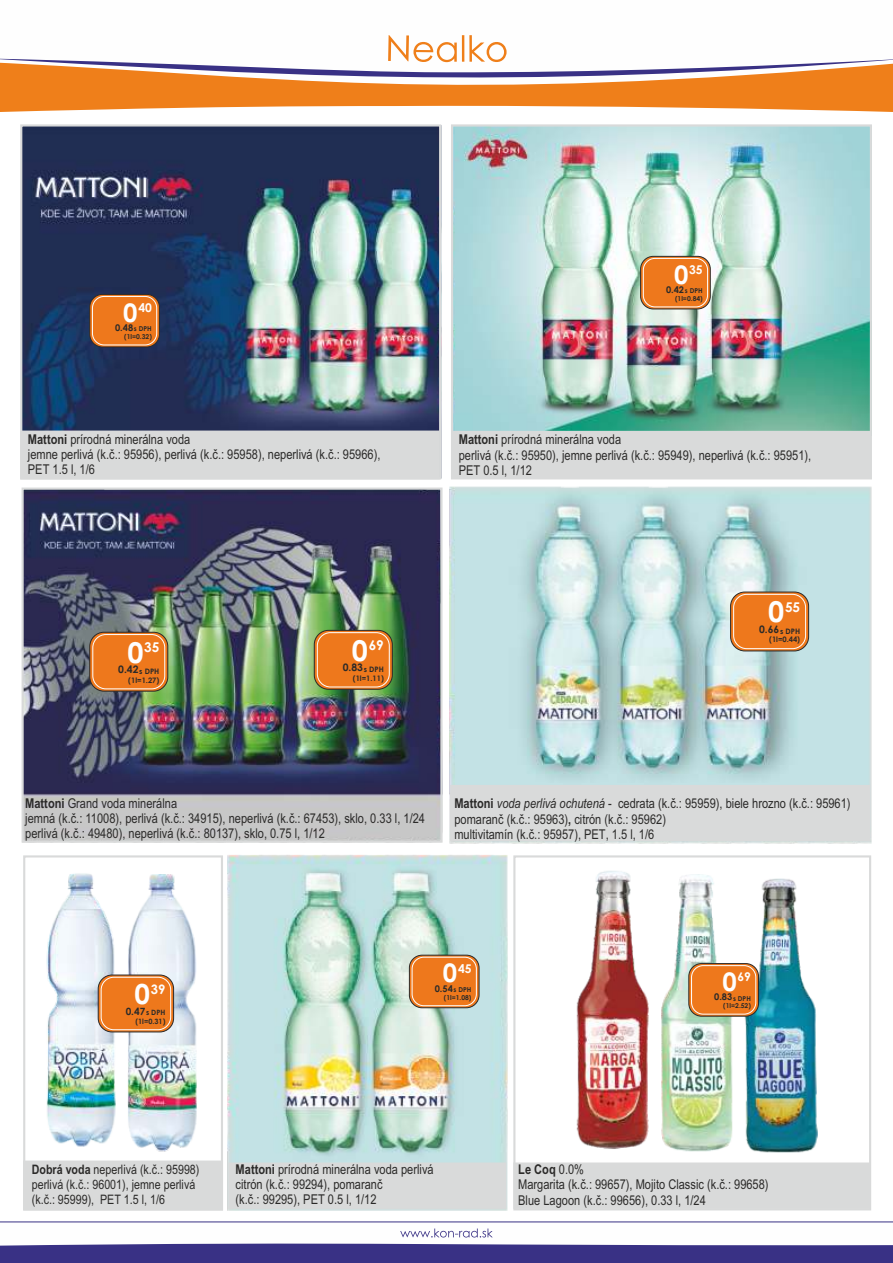
<style>
.page{position:relative;width:893px;height:1263px;background:#fff}
.page>*{position:absolute;margin:0;border:0;box-sizing:border-box;transform-origin:0 0}
.t1{font:700 28.65px "Century Gothic";color:#fefefe}
.t2{font:700 27.75px "Century Gothic";color:#fefefe}
.t3{font:700 25.65px "Century Gothic";color:#fefefe}
.t4{font:13.5px/15.3px "Arial Narrow";color:#2b2a29}
.t5{font:700 13.5px "Century Gothic";color:#fefefe}
.t6{font:13.05px/14.7px "Arial Narrow";color:#2b2a29}
.t7{font:700 13.05px "Century Gothic";color:#fefefe}
.t8{font:700 12px "Century Gothic";color:#fefefe}
.t9{font:700 10.35px "Century Gothic";color:#2b2a29}
.t10{font:700 10.05px "Century Gothic";color:#2b2a29}
.t11{font:700 9.3px "Century Gothic";color:#2b2a29}
.t12{font:700 7.5px "Century Gothic";color:#2b2a29}
.t13{font:700 7.35px "Century Gothic";color:#2b2a29}
.t14{font:700 6.75px "Century Gothic";color:#2b2a29}
.s1{font-size:6.75px}
.s2{font-weight:700}
.s3{font-size:7.5px}
.s4{font-style:italic}
.s5{font-size:7.35px}
</style>
<div class="page">
<img style="left:23px;top:125px;width:848px;height:1034px">
<svg style="left:0;top:35px;width:893px;height:27px"></svg>
<svg style="left:0;top:62px;width:893px;height:50px;fill:#ef7f1a"></svg>
<svg style="left:0;top:1221px;width:893px;height:42px"></svg>
<div style="left:23px;top:855px;width:200px;height:355px;border:2px solid #d9dada"></div>
<svg style="left:98px;top:974px;width:76px;height:58px"></svg>
<div style="left:101px;top:977px;width:70px;height:53px;background:#ee781c;border:1px solid #fefefe;border-radius:13px"></div>
<div style="left:22px;top:487px;width:421px;height:356px;border:2px solid #d9dada"></div>
<svg style="left:89px;top:632px;width:79px;height:60px"></svg>
<svg style="left:314px;top:630px;width:79px;height:60px"></svg>
<div style="left:92px;top:634px;width:73px;height:55px;background:#ee781c;border:1px solid #fefefe;border-radius:13px"></div>
<div style="left:317px;top:632px;width:73px;height:55px;background:#ee781c;border:1px solid #fefefe;border-radius:13px"></div>
<div style="left:20px;top:124px;width:421px;height:355px;border:2px solid #d9dada"></div>
<div style="left:20px;top:429px;width:421px;height:51px;background:#d9dada"></div>
<svg style="left:89px;top:294px;width:71px;height:53px"></svg>
<div style="left:92px;top:296px;width:65px;height:49px;background:#ee781c;border:1px solid #fefefe;border-radius:12px"></div>
<div style="left:451px;top:124px;width:421px;height:355px;border:2px solid #d9dada"></div>
<div style="left:452px;top:430px;width:419px;height:50px;background:#d9dada"></div>
<div style="left:449px;top:784px;width:422px;height:58px;background:#d9dada"></div>
<svg style="left:730px;top:591px;width:79px;height:60px"></svg>
<div style="left:733px;top:594px;width:73px;height:55px;background:#ee781c;border:1px solid #fefefe;border-radius:13px"></div>
<div style="left:513px;top:855px;width:358px;height:355px;border:2px solid #d9dada"></div>
<svg style="left:23px;top:1159px;width:848px;height:52px"></svg>
<svg style="left:409px;top:955px;width:70px;height:53px"></svg>
<div style="left:412px;top:957px;width:65px;height:49px;background:#ee781c;border:1px solid #fefefe;border-radius:12px"></div>
<svg style="left:688px;top:963px;width:71px;height:53px"></svg>
<div style="left:691px;top:965px;width:65px;height:49px;background:#ee781c;border:1px solid #fefefe;border-radius:12px"></div>
<svg style="left:640px;top:256px;width:71px;height:53px"></svg>
<div style="left:643px;top:258px;width:65px;height:49px;background:#ee781c;border:1px solid #fefefe;border-radius:12px"></div>
<h3 class="t3" style="left:123px;top:302px;width:16px">0</h3>
<p class="t11" style="left:115px;top:324px;width:38px">0.48<span class="s1">s DPH</span></p>
<p class="t14" style="left:124px;top:334px;width:29px">(1l=0.32)</p>
<p class="t8" style="left:138px;top:303px;width:15px">40</p>
<p class="t4" style="left:28px;top:432px;width:354px"><span class="s2">Mattoni</span> prírodná minerálna voda<br>jemne perlivá (k.č.: 95956), perlivá (k.č.: 95958), neperlivá (k.č.: 95966),<br>PET 1.5 l, 1/6</p>
<h3 class="t3" style="left:674px;top:264px;width:16px">0</h3>
<p class="t11" style="left:666px;top:286px;width:38px">0.42<span class="s1">s DPH</span></p>
<p class="t14" style="left:675px;top:296px;width:29px">(1l=0.84)</p>
<p class="t8" style="left:689px;top:265px;width:15px">35</p>
<p class="t4" style="left:459px;top:433px;width:354px"><span class="s2">Mattoni</span> prírodná minerálna voda<br>perlivá (k.č.: 95950), jemne perlivá (k.č.: 95949), neperlivá (k.č.: 95951),<br>PET 0.5 l, 1/12</p>
<h1 class="t1" style="left:127px;top:641px;width:18px">0</h1>
<p class="t9" style="left:118px;top:665px;width:43px">0.42<span class="s3">s DPH</span></p>
<p class="t12" style="left:128px;top:677px;width:33px">(1l=1.27)</p>
<p class="t5" style="left:144px;top:642px;width:17px">35</p>
<h1 class="t1" style="left:352px;top:639px;width:18px">0</h1>
<p class="t9" style="left:343px;top:663px;width:43px">0.83<span class="s3">s DPH</span></p>
<p class="t12" style="left:353px;top:675px;width:33px">(1l=1.11)</p>
<p class="t5" style="left:369px;top:640px;width:17px">69</p>
<h1 class="t1" style="left:768px;top:601px;width:18px">0</h1>
<p class="t9" style="left:759px;top:625px;width:43px">0.66<span class="s3">s DPH</span></p>
<p class="t12" style="left:769px;top:637px;width:33px">(1l=0.44)</p>
<p class="t5" style="left:785px;top:601px;width:17px">55</p>
<p class="t4" style="left:25px;top:796px;width:401px"><span class="s2">Mattoni</span> Grand voda minerálna<br>jemná (k.č.: 11008), perlivá (k.č.: 34915), neperlivá (k.č.: 67453), sklo, 0.33 l, 1/24 perlivá (k.č.: 49480), neperlivá (k.č.: 80137), sklo, 0.75 l, 1/12</p>
<p class="t4" style="left:454px;top:797px;width:398px"><span class="s2">Mattoni</span> <span class="s4">voda perlivá ochutená</span> - cedrata (k.č.: 95959), biele hrozno (k.č.: 95961) pomaranč (k.č.: 95963)<span class="s2">,</span> citrón (k.č.: 95962)<br>multivitamín (k.č.: 95957), PET, 1.5 l, 1/6</p>
<h2 class="t2" style="left:135px;top:983px;width:17px">0</h2>
<p class="t10" style="left:126px;top:1007px;width:41px">0.47<span class="s5">s DPH</span></p>
<p class="t13" style="left:135px;top:1018px;width:31px">(1l=0.31)</p>
<p class="t7" style="left:151px;top:984px;width:16px">39</p>
<h3 class="t3" style="left:443px;top:963px;width:16px">0</h3>
<p class="t11" style="left:435px;top:985px;width:38px">0.54<span class="s1">s DPH</span></p>
<p class="t14" style="left:444px;top:995px;width:29px">(1l=1.08)</p>
<p class="t8" style="left:458px;top:964px;width:15px">45</p>
<h3 class="t3" style="left:722px;top:971px;width:16px">0</h3>
<p class="t11" style="left:714px;top:993px;width:38px">0.83<span class="s1">s DPH</span></p>
<p class="t14" style="left:723px;top:1003px;width:29px">(1l=2.52)</p>
<p class="t8" style="left:737px;top:972px;width:15px">69</p>
<p class="t6" style="left:32px;top:1163px;width:169px"><span class="s2">Dobrá voda</span> neperlivá (k.č.: 95998) perlivá (k.č.: 96001), jemne perlivá (k.č.: 95999), PET 1.5 l, 1/6</p>
<p class="t4" style="left:236px;top:1162px;width:200px"><span class="s2">Mattoni</span> prírodná minerálna voda perlivá citrón (k.č.: 99294), pomaranč<br>(k.č.: 99295), PET 0.5 l, 1/12</p>
<p class="t4" style="left:518px;top:1163px;width:252px"><span class="s2">Le Coq</span> 0.0%<br>Margarita (k.č.: 99657), Mojito Classic (k.č.: 99658)<br>Blue Lagoon (k.č.: 99656), 0.33 l, 1/24</p>
</div>
